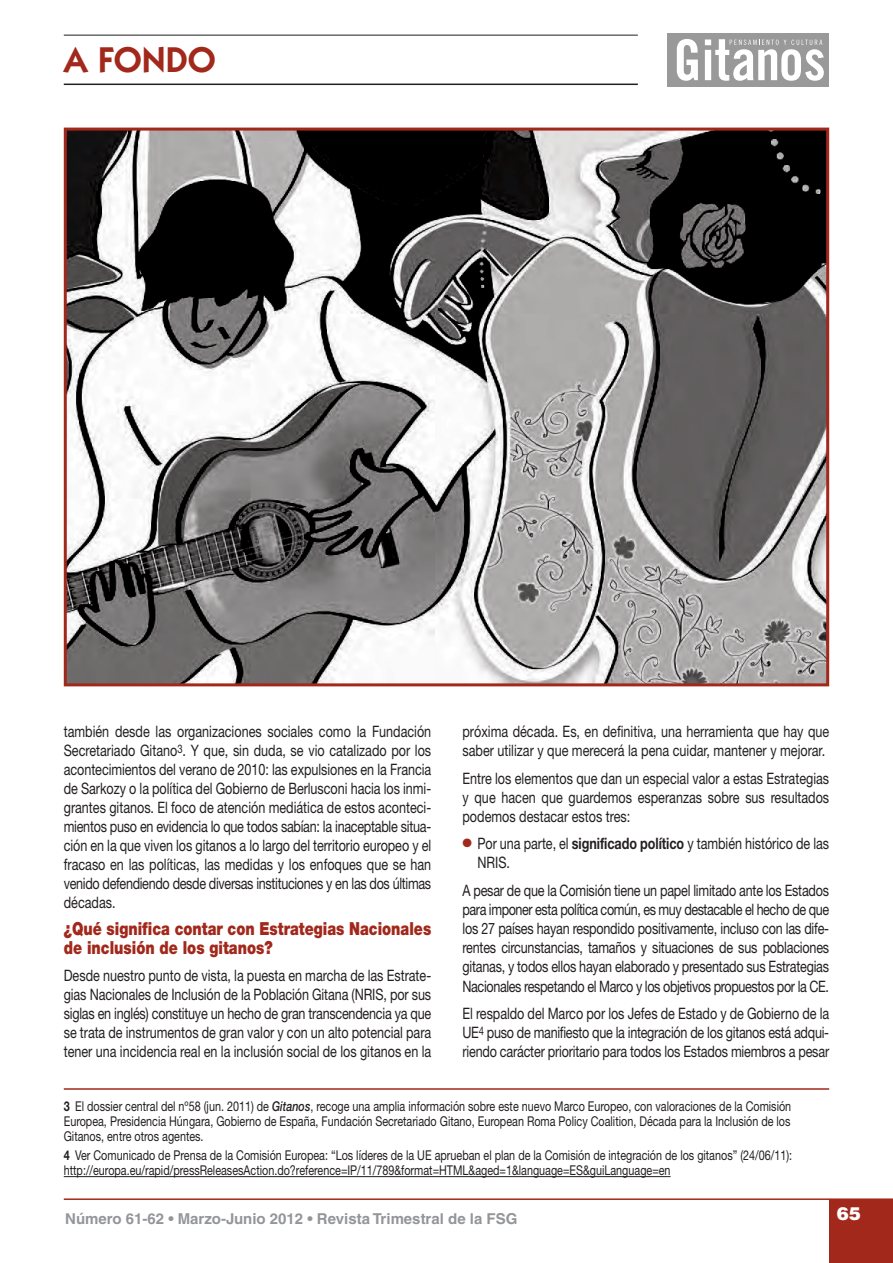
<style>
.page{position:relative;width:893px;height:1263px;background:#fff}
.page>*{position:absolute;margin:0;border:0;box-sizing:border-box;transform-origin:0 0}
.t1{font:600 36px "Itc Kabel";color:#a1281b}
.t2{font:900 18px/18.9px "Helvetica Neue";color:#a1281b;scale:.8 1}
.t3{font:900 18px "Helvetica";color:#fff}
.t4{font:15.75px/18.9px "Helvetica Neue";color:#231f20;text-align:justify;scale:.8 1}
.t5{font:700 15px "Helvetica";color:#939598}
.t6{font:13.5px/15px "Helvetica Neue";color:#231f20;text-align:justify;scale:.8 1}
.s1{color:#a1281b}
.s2{font-weight:700}
.s3{font-weight:500;font-style:italic}
</style>
<div class="page">
<div style="left:667px;top:33px;width:162px;height:54px;background:#999"></div>
<svg style="left:677px;top:39px;width:21px;height:42px"></svg>
<svg style="left:705px;top:39px;width:119px;height:42px"></svg>
<hr style="left:64px;top:84px;width:574px;height:1px;background:#231f20">
<hr style="left:64px;top:35px;width:574px;height:1px;background:#231f20">
<div style="left:829px;top:1199px;width:64px;height:64px;background:#a1281b"></div>
<hr style="left:64px;top:1198px;width:829px;height:2px;background:#a1281b">
<img style="left:68px;top:132px;width:757px;height:550px">
<div style="left:64px;top:128px;width:765px;height:558px;border:3px solid #a1281b"></div>
<hr style="left:64px;top:1088px;width:765px;height:2px;background:#a1281b">
<hr style="left:64px;top:1176px;width:607px;height:1px;background:#231f20">
<h1 class="t1" style="left:64px;top:48px;width:154px">A FONDO</h1>
<p class="t4" style="left:64px;top:723px;width:461px">también desde las organizaciones sociales como la Fundación Secretariado Gitano<sup>3</sup>. Y que, sin duda, se vio catalizado por los acontecimientos del verano de 2010: las expulsiones en la Francia de Sarkozy o la política del Gobierno de Berlusconi hacia los inmi&shy;grantes gitanos. El foco de atención mediática de estos aconteci&shy;mientos puso en evidencia lo que todos sabían: la inaceptable situa&shy;ción en la que viven los gitanos a lo largo del territorio europeo y el fracaso en las políticas, las medidas y los enfoques que se han venido defendiendo desde diversas instituciones y en las dos últimas décadas.</p>
<p class="t2" style="left:64px;top:921px;width:461px">¿Qué significa contar con Estrategias Nacionales de inclusión de los gitanos?</p>
<p class="t4" style="left:64px;top:968px;width:461px">Desde nuestro punto de vista, la puesta en marcha de las Estrate&shy;gias Nacionales de Inclusión de la Población Gitana (NRIS, por sus siglas en inglés) constituye un hecho de gran transcendencia ya que se trata de instrumentos de gran valor y con un alto potencial para tener una incidencia real en la inclusión social de los gitanos en la</p>
<p class="t4" style="left:462px;top:723px;width:460px">próxima década. Es, en definitiva, una herramienta que hay que saber utilizar y que merecerá la pena cuidar, mantener y mejorar.</p>
<p class="t4" style="left:462px;top:770px;width:460px">Entre los elementos que dan un especial valor a estas Estrategias y que hacen que guardemos esperanzas sobre sus resultados podemos destacar estos tres:</p>
<p class="t4" style="left:477px;top:836px;width:441px;text-indent:-15px"><span class="s1">●</span> Por una parte, el <span class="s2">significado político</span> y también histórico de las<br>NRIS.</p>
<p class="t4" style="left:462px;top:882px;width:460px">A pesar de que la Comisión tiene un papel limitado ante los Estados para imponer esta política común, es muy destacable el hecho de que los 27 países hayan respondido positivamente, incluso con las dife&shy;rentes circunstancias, tamaños y situaciones de sus poblaciones gitanas, y todos ellos hayan elaborado y presentado sus Estrategias Nacionales respetando el Marco y los objetivos propuestos por la CE.</p>
<p class="t4" style="left:462px;top:1005px;width:460px">El respaldo del Marco por los Jefes de Estado y de Gobierno de la UE<sup>4</sup> puso de manifiesto que la integración de los gitanos está adqui&shy;riendo carácter prioritario para todos los Estados miembros a pesar</p>
<p class="t6" style="left:64px;top:1100px;width:911px"><span class="s2">3</span> El dossier central del nº58 (jun. 2011) de <span class="s3">Gitanos</span>, recoge una amplia información sobre este nuevo Marco Europeo, con valoraciones de la Comisión Europea, Presidencia Húngara, Gobierno de España, Fundación Secretariado Gitano, European Roma Policy Coalition, Década para la Inclusión de los Gitanos, entre otros agentes.</p>
<p class="t6" style="left:64px;top:1149px;width:912px"><span class="s2">4</span> Ver Comunicado de Prensa de la Comisión Europea: “Los líderes de la UE aprueban el plan de la Comisión de integración de los gitanos” (24/06/11): http://europa.eu/rapid/pressReleasesAction.do?reference=IP/11/789&amp;format=HTML&amp;aged=1&amp;language=ES&amp;guiLanguage=en</p>
<p class="t5" style="left:65px;top:1213px;width:454px">Número 61-62 • Marzo-Junio 2012 • Revista Trimestral de la FSG</p>
<p class="t3" style="left:837px;top:1203px;width:26px">65</p>
</div>
